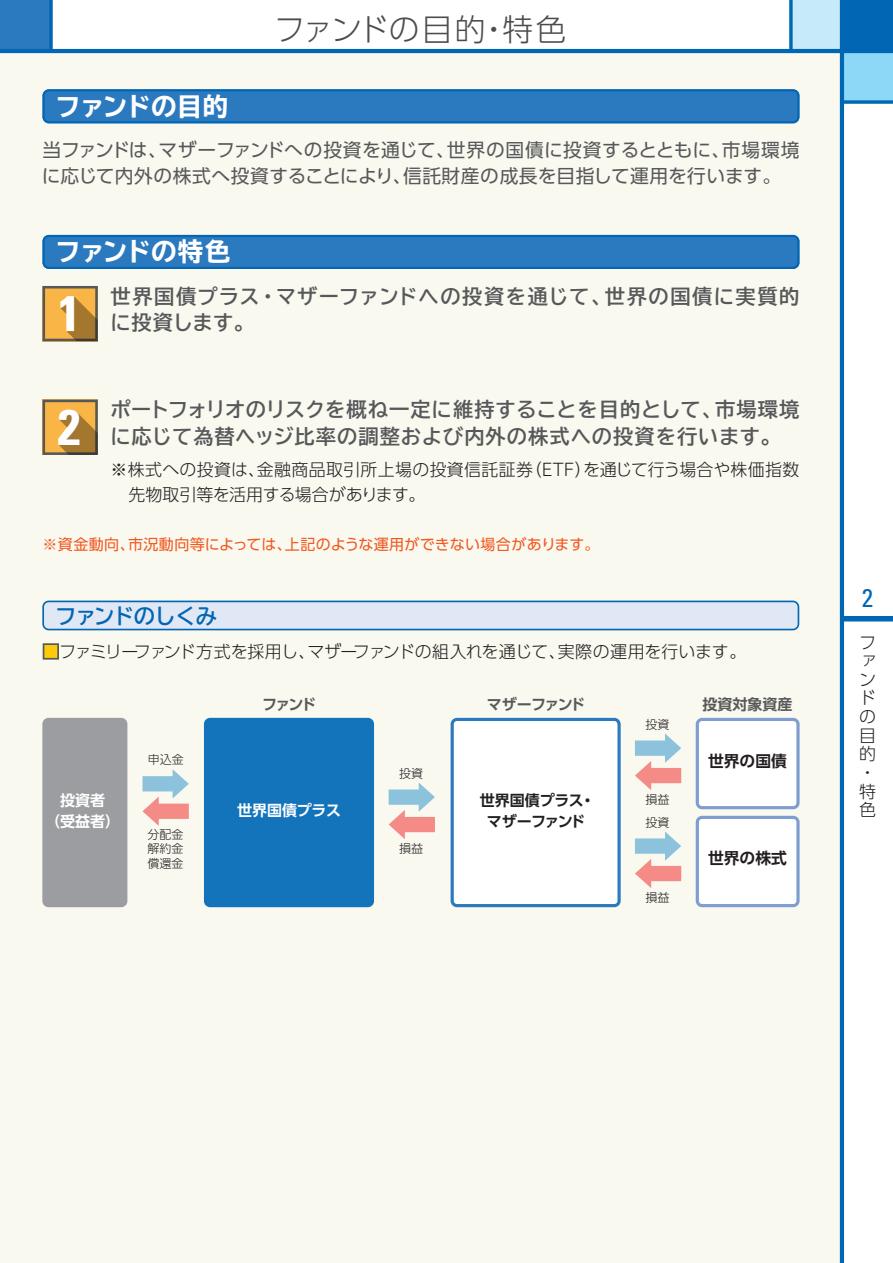
<style>
.page{position:relative;width:893px;height:1263px;background:#fff}
.page>*{position:absolute;margin:0;border:0;box-sizing:border-box;transform-origin:0 0}
.t1{font:700 condensed 49.95px "Univers LT Std";color:#fff}
.t2{font:300 30.75px "UD Shin Go Pro";letter-spacing:.005em;color:#4b4c4d}
.t3{font:700 expanded 25.5px "TBUD Go Std";letter-spacing:-.025em;color:#fff}
.t4{font:condensed 25.5px "Univers LT Std";color:#0166b3}
.t5{font:700 21.3px "TBUD Go Std";letter-spacing:-.04em;color:#0166b3}
.t6{font:700 20.25px "TBUD Go Std";letter-spacing:.05em;color:#57585a}
.t7{font:700 20.25px "TBUD Go Std";letter-spacing:.08em;color:#57585a}
.t8{font:18.75px/26.2px "UD Shin Go Pro";letter-spacing:.015em;color:#57585a}
.t9{font:300 16.95px/25.5px "UD Shin Go Pro";letter-spacing:.02em;color:#231f20}
.t10{font:300 16.95px "UD Shin Go Pro";letter-spacing:-.025em;color:#231f20}
.t11{font:300 16.95px/18.6px "UD Shin Go Pro";color:#231f20}
.t12{font:700 15.75px "UD Shin Go Pro De";color:#231f20}
.t13{font:15px "UD Shin Go Pro";letter-spacing:.025em;color:#f15921}
.t14{font:700 15px/21px "UD Shin Go Pro De";color:#fff;text-align:center}
.t15{font:700 15px/21px "UD Shin Go Pro De";letter-spacing:-.015em;color:#231f20;text-align:center}
.t16{font:700 15px "UD Shin Go Pro De";letter-spacing:-.02em;color:#57585a}
.t17{font:700 15px "UD Shin Go Pro De";letter-spacing:-.075em;color:#57585a}
.t18{font:300 12px/14.4px "UD Shin Go Pro";color:#231f20;text-align:justify}
.s1{color:#feca0a}
</style>
<div class="page">
<div style="left:0;top:49px;width:841px;height:1214px;background:#faf9f0"></div>
<div style="left:791px;top:0;width:51px;height:51px;background:#c6eafa"></div>
<div style="left:842px;top:0;width:51px;height:51px;background:#0166b3"></div>
<div style="left:0;top:0;width:51px;height:51px;background:#2b79be"></div>
<div style="left:842px;top:51px;width:51px;height:51px;background:#8dd7f7"></div>
<svg style="left:49px;top:0;width:4px;height:49px"></svg>
<div style="left:842px;top:616px;width:51px;height:5px;background:#0166b3"></div>
<hr style="left:840px;top:0;width:4px;height:1263px;background:#0166b3">
<hr style="left:0;top:49px;width:893px;height:4px;background:#0166b3">
<svg style="left:844px;top:100px;width:49px;height:4px"></svg>
<svg style="left:789px;top:0;width:4px;height:49px"></svg>
<svg style="left:43px;top:89px;width:756px;height:34px;background:#2677bc"></svg>
<svg style="left:43px;top:235px;width:756px;height:34px;background:#2576bc"></svg>
<svg style="left:43px;top:286px;width:55px;height:55px;background:#c79441"></svg>
<svg style="left:43px;top:400px;width:55px;height:55px;background:#bc8c3e"></svg>
<svg style="left:451px;top:718px;width:170px;height:189px"></svg>
<svg style="left:696px;top:718px;width:104px;height:91px"></svg>
<svg style="left:42px;top:601px;width:757px;height:29px;background:#ccdcee"></svg>
<div style="left:43px;top:643px;width:16px;height:17px;border:2px solid #57585a"></div>
<div style="left:42px;top:718px;width:85px;height:189px;background:#9b9da0"></div>
<div style="left:204px;top:718px;width:170px;height:189px;background:#1374bb;border-radius:6px"></div>
<svg style="left:143px;top:769px;width:46px;height:57px"></svg>
<svg style="left:635px;top:733px;width:46px;height:57px"></svg>
<svg style="left:389px;top:782px;width:46px;height:57px"></svg>
<svg style="left:696px;top:816px;width:104px;height:91px"></svg>
<svg style="left:635px;top:831px;width:46px;height:57px"></svg>
<h3 class="t3" style="left:55px;top:92px;width:175px">ファンドの目的</h3>
<h2 class="t2" style="left:274px;top:4px;width:294px">ファンドの目的・特色</h2>
<p class="t8" style="left:42px;top:136px;width:759px">当ファンドは、マザーファンドへの投資を通じて、世界の国債に投資するとともに、市場環境に応じて内外の株式へ投資することにより、信託財産の成長を目指して運用を行います。</p>
<h3 class="t3" style="left:55px;top:238px;width:177px">ファンドの特色</h3>
<p class="t7" style="left:111px;top:280px;width:690px">世界国債プラス・マザーファンドへの投資を通じて、世界の国債に実質的</p>
<h1 class="t1" style="left:58px;top:283px;width:24px">1</h1>
<p class="t6" style="left:110px;top:306px;width:145px">に投資します。</p>
<p class="t6" style="left:110px;top:393px;width:690px">ポートフォリオのリスクを概ね一定に維持することを目的として、市場環境</p>
<h1 class="t1" style="left:58px;top:396px;width:24px">2</h1>
<p class="t6" style="left:110px;top:420px;width:672px">に応じて為替ヘッジ比率の調整および内外の株式への投資を行います。</p>
<p class="t9" style="left:129px;top:456px;width:672px;text-indent:-18px">※株式への投資は、金融商品取引所上場の投資信託証券（ETF）を通じて行う場合や株価指数先物取引等を活用する場合があります。</p>
<p class="t13" style="left:43px;top:532px;width:558px">※資金動向、市況動向等によっては、上記のような運用ができない場合があります。</p>
<p class="t5" style="left:55px;top:598px;width:163px">ファンドのしくみ</p>
<p class="t10" style="left:42px;top:638px;width:705px"><span class="s1">■</span>ファミリーファンド方式を採用し、マザーファンドの組入れを通じて、実際の運用を行います。</p>
<p class="t14" style="left:45px;top:789px;width:76px">投資者<br>（受益者）</p>
<p class="t18" style="left:148px;top:751px;width:37px">申込金</p>
<p class="t18" style="left:148px;top:827px;width:37px">分配金解約金償還金</p>
<p class="t16" style="left:262px;top:692px;width:55px">ファンド</p>
<p class="t14" style="left:237px;top:800px;width:105px">世界国債プラス</p>
<p class="t18" style="left:399px;top:766px;width:25px">投資</p>
<p class="t18" style="left:399px;top:841px;width:25px">損益</p>
<p class="t17" style="left:487px;top:692px;width:100px">マザーファンド</p>
<p class="t15" style="left:480px;top:789px;width:117px">世界国債プラス・マザーファンド</p>
<p class="t18" style="left:646px;top:717px;width:25px">投資</p>
<p class="t18" style="left:646px;top:792px;width:25px">損益</p>
<p class="t18" style="left:646px;top:815px;width:25px">投資</p>
<p class="t18" style="left:646px;top:890px;width:25px">損益</p>
<p class="t16" style="left:702px;top:692px;width:91px">投資対象資産</p>
<p class="t12" style="left:708px;top:748px;width:80px">世界の国債</p>
<p class="t12" style="left:708px;top:846px;width:80px">世界の株式</p>
<h3 class="t4" style="left:862px;top:582px;width:13px">2</h3>
<p class="t11" style="left:859px;top:632px;width:18px">ファンドの目的・特色</p>
</div>
